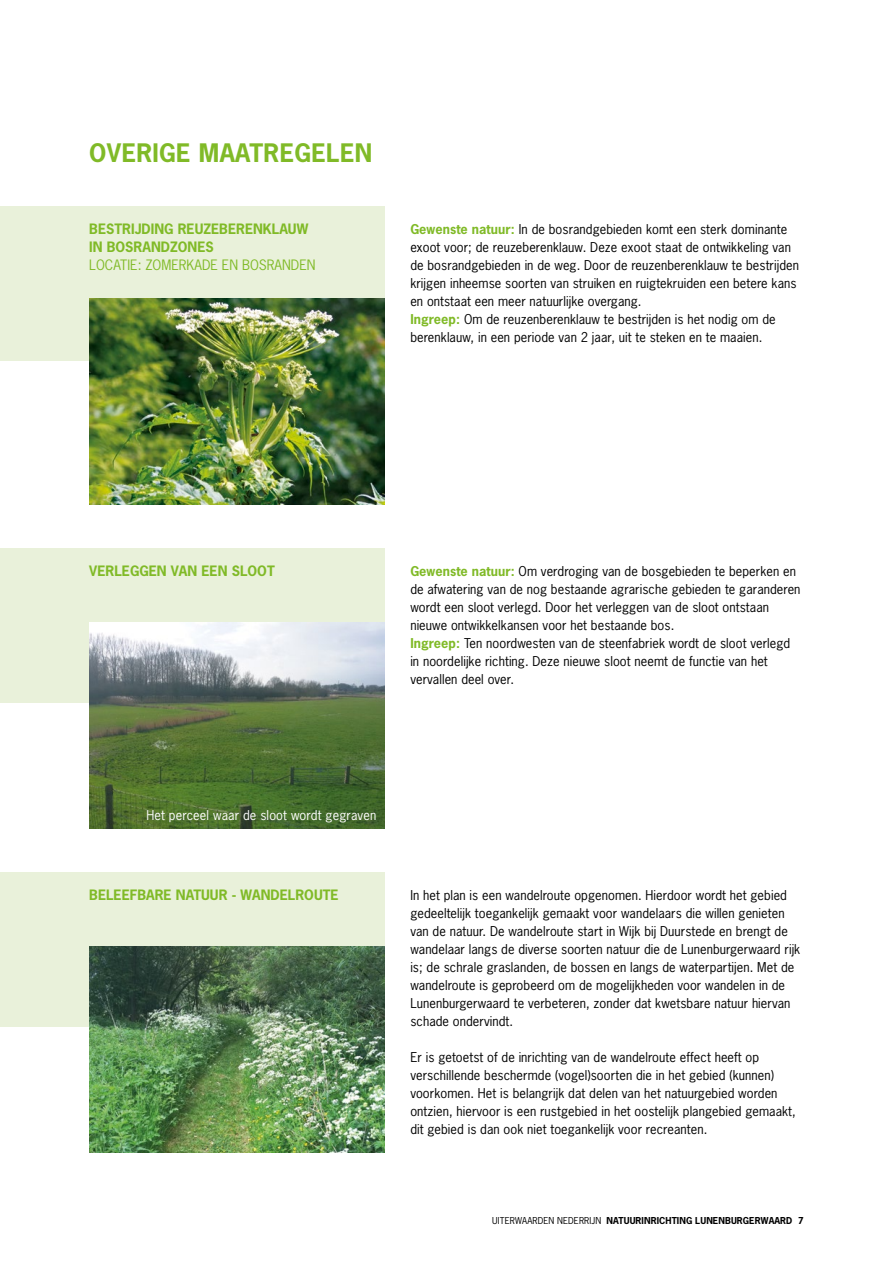
<style>
.page{position:relative;width:893px;height:1263px;background:#fff}
.page>*{position:absolute;margin:0;border:0;box-sizing:border-box;transform-origin:0 0}
.t1{font:700 24px "News Gothic";letter-spacing:.015em;color:#80ba27}
.t2{font:700 13.5px/18px "News Gothic";color:#80ba27}
.t3{font:13.5px "News Gothic";color:#80ba27}
.t4{font:12.75px/18px "News Gothic";letter-spacing:.005em;color:#000}
.t5{font:12.75px "News Gothic";letter-spacing:.01em;color:#fff}
.t6{font:700 9px "News Gothic";letter-spacing:.01em;color:#000}
.s1{font-weight:700;color:#80ba27}
.s2{font-weight:400}
</style>
<div class="page">
<div style="left:0;top:206px;width:385px;height:154px;background:#e9f1da"></div>
<div style="left:0;top:548px;width:385px;height:154px;background:#e9f1da"></div>
<div style="left:0;top:872px;width:385px;height:154px;background:#e9f1da"></div>
<img style="left:89px;top:299px;width:296px;height:205px">
<img style="left:89px;top:623px;width:296px;height:205px">
<img style="left:89px;top:947px;width:296px;height:205px">
<h1 class="t1" style="left:89px;top:137px;width:284px">OVERIGE MAATREGELEN</h1>
<p class="t2" style="left:89px;top:220px;width:220px">BESTRIJDING REUZEBERENKLAUW<br>IN BOSRANDZONES</p>
<p class="t3" style="left:89px;top:256px;width:228px">LOCATIE: ZOMERKADE EN BOSRANDEN</p>
<p class="t4" style="left:410px;top:220px;width:390px"><span class="s1">Gewenste natuur:</span> In de bosrandgebieden komt een sterk dominante exoot voor; de reuzeberenklauw. Deze exoot staat de ontwikkeling van de bosrandgebieden in de weg. Door de reuzenberenklauw te bestrijden krijgen inheemse soorten van struiken en ruigtekruiden een betere kans en ontstaat een meer natuurlijke overgang.<br><span class="s1">Ingreep:</span> Om de reuzenberenklauw te bestrijden is het nodig om de berenklauw, in een periode van 2 jaar, uit te steken en te maaien.</p>
<p class="t2" style="left:89px;top:562px;width:187px">VERLEGGEN VAN EEN SLOOT</p>
<p class="t4" style="left:410px;top:562px;width:392px"><span class="s1">Gewenste natuur:</span> Om verdroging van de bosgebieden te beperken en de afwatering van de nog bestaande agrarische gebieden te garanderen wordt een sloot verlegd. Door het verleggen van de sloot ontstaan nieuwe ontwikkelkansen voor het bestaande bos.<br><span class="s1">Ingreep:</span> Ten noordwesten van de steenfabriek wordt de sloot verlegd in noordelijke richting. Deze nieuwe sloot neemt de functie van het vervallen deel over.</p>
<p class="t5" style="left:146px;top:806px;width:231px">Het perceel waar de sloot wordt gegraven</p>
<p class="t2" style="left:89px;top:886px;width:251px">BELEEFBARE NATUUR - WANDELROUTE</p>
<p class="t4" style="left:410px;top:886px;width:391px">In het plan is een wandelroute opgenomen. Hierdoor wordt het gebied gedeeltelijk toegankelijk gemaakt voor wandelaars die willen genieten van de natuur. De wandelroute start in Wijk bij Duurstede en brengt de wandelaar langs de diverse soorten natuur die de Lunenburgerwaard rijk is; de schrale graslanden, de bossen en langs de waterpartijen. Met de wandelroute is geprobeerd om de mogelijkheden voor wandelen in de Lunenburgerwaard te verbeteren, zonder dat kwetsbare natuur hiervan schade ondervindt.</p>
<p class="t4" style="left:410px;top:1048px;width:387px">Er is getoetst of de inrichting van de wandelroute effect heeft op verschillende beschermde (vogel)soorten die in het gebied (kunnen) voorkomen. Het is belangrijk dat delen van het natuurgebied worden ontzien, hiervoor is een rustgebied in het oostelijk plangebied gemaakt, dit gebied is dan ook niet toegankelijk voor recreanten.</p>
<p class="t6" style="left:492px;top:1215px;width:313px"><span class="s2">UITERWAARDEN NEDERRIJN</span> NATUURINRICHTING LUNENBURGERWAARD 7</p>
</div>
